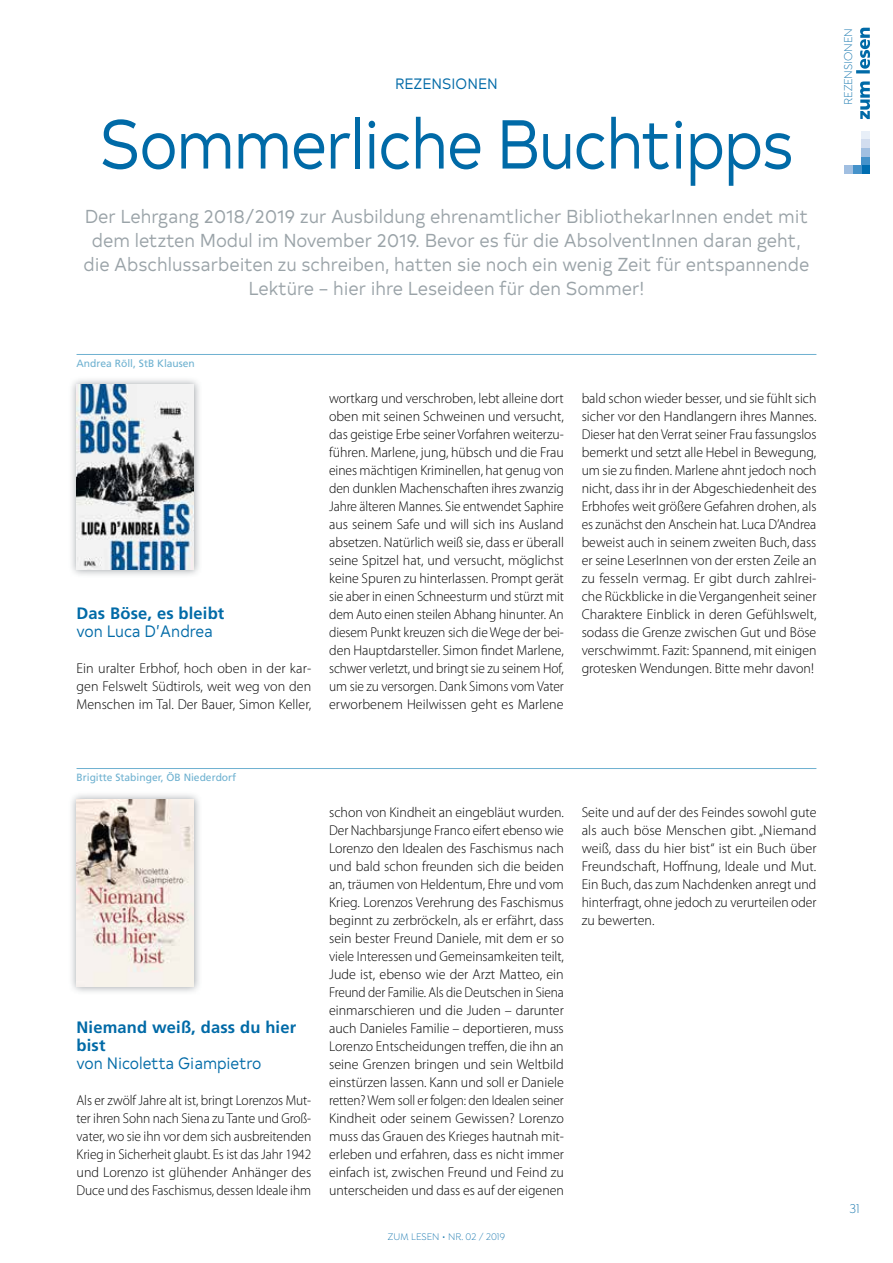
<style>
.page{position:relative;width:893px;height:1263px;background:#fff}
.page>*{position:absolute;margin:0;border:0;box-sizing:border-box;transform-origin:0 0}
.t1{font:69px "Typold Book 500";letter-spacing:-.03em;color:#006aa7;scale:.9 1}
.t2{font:18.75px/24px "Typold Book 500";color:#9aa3a8;text-align:center;scale:.93 1}
.t3{font:700 16.5px/18px "Frutiger";letter-spacing:.01em;color:#006aa7}
.t4{font:16.5px "Typold Book 500";color:#006aa7;scale:.9 1}
.t5{font:15px "Typold Book 500";color:#006aa7;scale:.93 1}
.t6{font:300 14.25px/18px "Myriad Pro";color:#000;text-align:justify}
.t7{font:300 14.25px/18px "Myriad Pro";color:#000;text-align:justify;scale:.96 1}
.t8{font:300 14.25px/18px "Myriad Pro";color:#000;text-align:justify;scale:.94 1}
.t9{font:300 13.5px "Isidora";color:#006aa7}
.t10{font:300 12px "Isidora";color:#006aa7}
.t11{font:10.5px "Frutiger";color:#6eb1d0}
.t12{font:300 10.2px "Isidora";color:#006aa7}
</style>
<div class="page">
<hr style="left:77px;top:354px;width:739px;height:1px;background:#6eb1d0">
<div style="left:68px;top:376px;width:134px;height:202px;background:#7c8388;opacity:.73"></div>
<img style="left:77px;top:384px;width:117px;height:186px">
<hr style="left:77px;top:768px;width:739px;height:1px;background:#6eb1d0">
<div style="left:68px;top:791px;width:134px;height:204px;background:#7c8388;opacity:.73"></div>
<img style="left:77px;top:799px;width:117px;height:187px">
<svg style="left:856px;top:28px;width:14px;height:91px"></svg>
<div style="left:861px;top:131px;width:9px;height:9px;background:#e8eff8"></div>
<div style="left:861px;top:165px;width:9px;height:9px;background:#006db1"></div>
<div style="left:861px;top:157px;width:9px;height:8px;background:#4592ca"></div>
<div style="left:853px;top:165px;width:8px;height:9px;background:#4592ca"></div>
<div style="left:861px;top:148px;width:9px;height:9px;background:#a1bfe1"></div>
<div style="left:844px;top:165px;width:9px;height:9px;background:#a1bfe1"></div>
<div style="left:861px;top:140px;width:9px;height:8px;background:#d2ddef"></div>
<p class="t5" style="left:395px;top:73px;width:112px">REZENSIONEN</p>
<h1 class="t1" style="left:99px;top:91px;width:773px">Sommerliche Buchtipps</h1>
<p class="t2" style="left:83px;top:202px;width:782px">Der Lehrgang 2018/2019 zur Ausbildung ehrenamtlicher BibliothekarInnen endet mit dem letzten Modul im November 2019. Bevor es für die AbsolventInnen daran geht, die Abschlussarbeiten zu schreiben, hatten sie noch ein wenig Zeit für entspannende Lektüre – hier ihre Leseideen für den Sommer!</p>
<p class="t11" style="left:77px;top:357px;width:120px">Andrea Röll, StB Klausen</p>
<p class="t3" style="left:77px;top:604px;width:149px">Das Böse, es bleibt</p>
<p class="t4" style="left:77px;top:618px;width:153px">von Luca D’Andrea</p>
<p class="t6" style="left:77px;top:659px;width:236px">Ein uralter Erbhof, hoch oben in der kar&shy;gen Felswelt Südtirols, weit weg von den Menschen im Tal. Der Bauer, Simon Keller,</p>
<p class="t7" style="left:329px;top:389px;width:246px">wortkarg und verschroben, lebt alleine dort oben mit seinen Schweinen und versucht, das geistige Erbe seiner Vorfahren weiterzu&shy;führen. Marlene, jung, hübsch und die Frau eines mächtigen Kriminellen, hat genug von den dunklen Machenschaften ihres zwanzig Jahre älteren Mannes. Sie entwendet Saphire aus seinem Safe und will sich ins Ausland absetzen. Natürlich weiß sie, dass er überall seine Spitzel hat, und versucht, möglichst keine Spuren zu hinterlassen. Prompt gerät sie aber in einen Schneesturm und stürzt mit dem Auto einen steilen Abhang hinunter. An diesem Punkt kreuzen sich die Wege der bei&shy;den Hauptdarsteller. Simon findet Marlene, schwer verletzt, und bringt sie zu seinem Hof, um sie zu versorgen. Dank Simons vom Vater erworbenem Heilwissen geht es Marlene</p>
<p class="t6" style="left:582px;top:389px;width:236px">bald schon wieder besser, und sie fühlt sich sicher vor den Handlangern ihres Mannes.<br>Dieser hat den Verrat seiner Frau fassungslos bemerkt und setzt alle Hebel in Bewegung, um sie zu finden. Marlene ahnt jedoch noch nicht, dass ihr in der Abgeschiedenheit des Erbhofes weit größere Gefahren drohen, als es zunächst den Anschein hat. Luca D’Andrea beweist auch in seinem zweiten Buch, dass er seine LeserInnen von der ersten Zeile an zu fesseln vermag. Er gibt durch zahlrei&shy;che Rückblicke in die Vergangenheit seiner Charaktere Einblick in deren Gefühlswelt, sodass die Grenze zwischen Gut und Böse verschwimmt. Fazit: Spannend, mit einigen grotesken Wendungen. Bitte mehr davon!</p>
<p class="t11" style="left:77px;top:771px;width:161px">Brigitte Stabinger, ÖB Niederdorf</p>
<p class="t3" style="left:77px;top:1018px;width:221px">Niemand weiß, dass du hier bist</p>
<p class="t4" style="left:77px;top:1050px;width:207px">von Nicoletta Giampietro</p>
<p class="t8" style="left:77px;top:1091px;width:251px">Als er zwölf Jahre alt ist, bringt Lorenzos Mut&shy;ter ihren Sohn nach Siena zu Tante und Groß&shy;vater, wo sie ihn vor dem sich ausbreitenden Krieg in Sicherheit glaubt. Es ist das Jahr 1942 und Lorenzo ist glühender Anhänger des Duce und des Faschismus, dessen Ideale ihm</p>
<p class="t6" style="left:329px;top:803px;width:236px">schon von Kindheit an eingebläut wurden.<br>Der Nachbarsjunge Franco eifert ebenso wie Lorenzo den Idealen des Faschismus nach und bald schon freunden sich die beiden an, träumen von Heldentum, Ehre und vom Krieg. Lorenzos Verehrung des Faschismus beginnt zu zerbröckeln, als er erfährt, dass sein bester Freund Daniele, mit dem er so viele Interessen und Gemeinsamkeiten teilt, Jude ist, ebenso wie der Arzt Matteo, ein Freund der Familie. Als die Deutschen in Siena einmarschieren und die Juden – darunter auch Danieles Familie – deportieren, muss Lorenzo Entscheidungen treffen, die ihn an seine Grenzen bringen und sein Weltbild einstürzen lassen. Kann und soll er Daniele retten? Wem soll er folgen: den Idealen seiner Kindheit oder seinem Gewissen? Lorenzo muss das Grauen des Krieges hautnah mit&shy;erleben und erfahren, dass es nicht immer einfach ist, zwischen Freund und Feind zu unterscheiden und dass es auf der eigenen</p>
<p class="t6" style="left:582px;top:803px;width:236px">Seite und auf der des Feindes sowohl gute als auch böse Menschen gibt. „Niemand weiß, dass du hier bist“ ist ein Buch über Freundschaft, Hoffnung, Ideale und Mut.<br>Ein Buch, das zum Nachdenken anregt und hinterfragt, ohne jedoch zu verurteilen oder zu bewerten.</p>
<p class="t12" style="left:388px;top:1231px;width:119px">ZUM LESEN • NR. 02 / 2019</p>
<p class="t10" style="left:842px;top:105px;width:78px;rotate:-90deg">REZENSIONEN</p>
<p class="t9" style="left:850px;top:1201px;width:12px">31</p>
</div>
